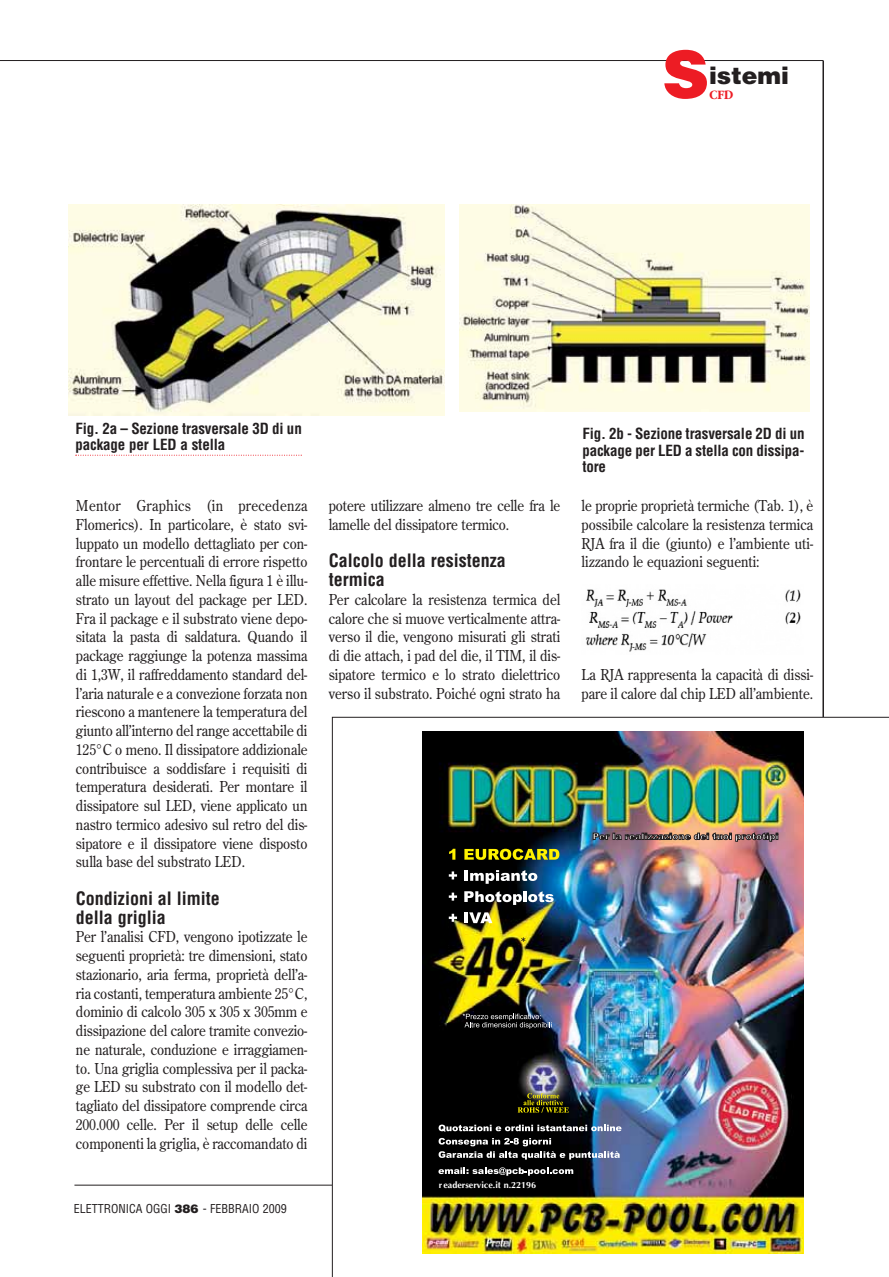
<style>
.page{position:relative;width:889px;height:1277px;background:#fff}
.page>*{position:absolute;margin:0;border:0;box-sizing:border-box;transform-origin:0 0}
.t1{font:900 64.8px "Helvetica LT";color:#ed1c24}
.t2{font:900 23.55px "Helvetica LT";color:#231f20}
.t3{font:700 condensed 18px/18.8px "Helvetica LT";color:#231f20}
.t4{font:15px/18.8px "Century Old Style LT";letter-spacing:-.005em;color:#231f20;text-align:justify;scale:.9 1}
.t5{font:700 condensed 15px/16.5px "Helvetica LT";letter-spacing:-.01em;color:#231f20}
.t6{font:700 13.35px "Garamond LT";color:#ed1c24;scale:.9 1}
.t7{font:condensed 12px "Helvetica LT";color:#231f20}
.t8{font:700 9px "Optima LT";color:#fff}
.s1{font-weight:900;font-stretch:normal}
</style>
<div class="page">
<hr style="left:74px;top:1185px;width:814px;height:1px;background:#231f20">
<hr style="left:822px;top:60px;width:2px;height:1217px;background:#231f20">
<hr style="left:0;top:60px;width:823px;height:1px;background:#231f20">
<img style="left:586px;top:589px;width:215px;height:63px">
<img style="left:68px;top:205px;width:376px;height:211px">
<img style="left:459px;top:205px;width:350px;height:207px">
<svg style="left:75px;top:455px;width:227px;height:1px"></svg>
<img style="left:332px;top:717px;width:556px;height:560px">
<h1 class="t1" style="left:662px;top:32px;width:48px">S</h1>
<h2 class="t2" style="left:709px;top:60px;width:81px">istemi</h2>
<p class="t6" style="left:709px;top:89px;width:28px">CFD</p>
<p class="t5" style="left:75px;top:421px;width:228px">Fig. 2a – Sezione trasversale 3D di un package per LED a stella</p>
<p class="t5" style="left:582px;top:427px;width:224px;text-align:justify">Fig. 2b - Sezione trasversale 2D di un package per LED a stella con dissipa&shy;tore</p>
<p class="t4" style="left:76px;top:497px;width:259px">Mentor Graphics (in precedenza Flomerics). In particolare, è stato svi&shy;luppato un modello dettagliato per con&shy;frontare le percentuali di errore rispetto alle misure effettive. Nella figura 1 è illu&shy;strato un layout del package per LED.<br>Fra il package e il substrato viene depo&shy;sitata la pasta di saldatura. Quando il package raggiunge la potenza massima di 1,3W, il raffreddamento standard del&shy;l’aria naturale e a convezione forzata non riescono a mantenere la temperatura del giunto all’interno del range accettabile di 125°C o meno. Il dissipatore addizionale contribuisce a soddisfare i requisiti di temperatura desiderati. Per montare il dissipatore sul LED, viene applicato un nastro termico adesivo sul retro del dis&shy;sipatore e il dissipatore viene disposto sulla base del substrato LED.</p>
<p class="t3" style="left:76px;top:890px;width:145px">Condizioni al limite della griglia</p>
<p class="t4" style="left:76px;top:928px;width:259px">Per l’analisi CFD, vengono ipotizzate le seguenti proprietà: tre dimensioni, stato stazionario, aria ferma, proprietà dell’a&shy;ria costanti, temperatura ambiente 25°C, dominio di calcolo 305 x 305 x 305mm e dissipazione del calore tramite convezio&shy;ne naturale, conduzione e irraggiamen&shy;to. Una griglia complessiva per il packa&shy;ge LED su substrato con il modello det&shy;tagliato del dissipatore comprende circa 200.000 celle. Per il setup delle celle componenti la griglia, è raccomandato di</p>
<p class="t7" style="left:74px;top:1203px;width:214px">ELETTRONICA OGGI <span class="s1">386</span> - FEBBRAIO 2009</p>
<p class="t4" style="left:329px;top:497px;width:259px">potere utilizzare almeno tre celle fra le lamelle del dissipatore termico.</p>
<p class="t3" style="left:329px;top:553px;width:178px">Calcolo della resistenza termica</p>
<p class="t4" style="left:329px;top:591px;width:259px">Per calcolare la resistenza termica del calore che si muove verticalmente attra&shy;verso il die, vengono misurati gli strati di die attach, i pad del die, il TIM, il dis&shy;sipatore termico e lo strato dielettrico verso il substrato. Poiché ogni strato ha</p>
<p class="t8" style="left:439px;top:1179px;width:99px">readerservice.it n.22196</p>
<p class="t4" style="left:581px;top:497px;width:259px">le proprie proprietà termiche (Tab. 1), è possibile calcolare la resistenza termica RJA fra il die (giunto) e l’ambiente uti&shy;lizzando le equazioni seguenti:</p>
<p class="t4" style="left:581px;top:666px;width:259px">La RJA rappresenta la capacità di dissi&shy;pare il calore dal chip LED all’ambiente.</p>
</div>
